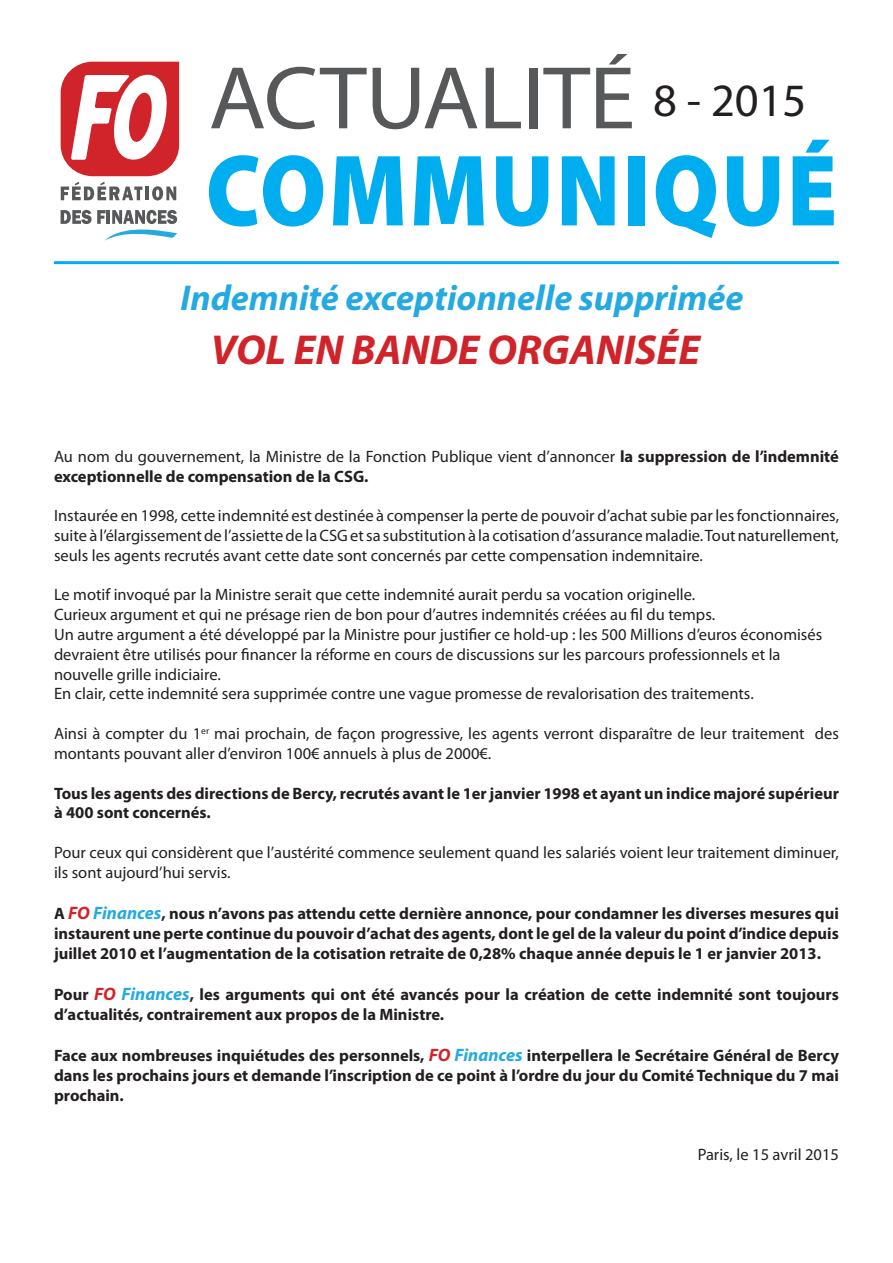
<style>
.page{position:relative;width:893px;height:1263px;background:#fff}
.page>*{position:absolute;margin:0;border:0;box-sizing:border-box;transform-origin:0 0}
.t1{font:46.5px "Myriad Pro";color:#231f20}
.Sans_interligne{font:italic 700 42px "Myriad Pro";color:#d1232a}
.Sans_interligne-2{font:italic 700 36px "Myriad Pro";color:#24aae1}
.Sans_interligne-3{font:16.5px/19.8px "Myriad Pro";color:#231f20}
.Sans_interligne-4{font:700 16.5px/19.8px "Myriad Pro";color:#231f20}
.s1{font-weight:700}
.s2{font-style:italic;font-size:18px;color:#d1232a}
.s3{font-style:italic;font-size:18px;color:#24aae1}
</style>
<div class="page">
<svg style="left:211px;top:67px;width:156px;height:62px"></svg>
<svg style="left:373px;top:68px;width:104px;height:61px"></svg>
<svg style="left:486px;top:68px;width:35px;height:60px"></svg>
<div style="left:529px;top:68px;width:8px;height:60px;background:#57585a"></div>
<svg style="left:543px;top:68px;width:47px;height:60px"></svg>
<svg style="left:596px;top:54px;width:36px;height:74px"></svg>
<svg style="left:209px;top:155px;width:114px;height:72px"></svg>
<svg style="left:333px;top:156px;width:70px;height:69px"></svg>
<svg style="left:414px;top:156px;width:70px;height:69px"></svg>
<svg style="left:496px;top:156px;width:52px;height:71px"></svg>
<svg style="left:562px;top:156px;width:53px;height:69px"></svg>
<div style="left:628px;top:156px;width:17px;height:69px;background:#00aeef"></div>
<svg style="left:656px;top:155px;width:60px;height:83px"></svg>
<svg style="left:727px;top:156px;width:52px;height:71px"></svg>
<svg style="left:793px;top:140px;width:41px;height:85px"></svg>
<hr style="left:54px;top:261px;width:785px;height:3px;background:#00aeef">
<svg style="left:61px;top:62px;width:118px;height:114px"></svg>
<svg style="left:61px;top:182px;width:81px;height:18px"></svg>
<hr style="left:145px;top:187px;width:4px;height:13px;background:#57585a">
<svg style="left:152px;top:186px;width:24px;height:14px"></svg>
<svg style="left:61px;top:210px;width:117px;height:31px"></svg>
<p class="t1" style="left:653px;top:71px;width:155px">8 - 2015</p>
<p class="Sans_interligne-2" style="left:181px;top:275px;width:564px">Indemnité exceptionnelle supprimée</p>
<p class="Sans_interligne" style="left:211px;top:322px;width:491px">VOL EN BANDE ORGANISÉE</p>
<p class="Sans_interligne-3" style="left:54px;top:446px;width:786px">Au nom du gouvernement, la Ministre de la Fonction Publique vient d’annoncer <span class="s1">la suppression de l’indemnité exceptionnelle de compensation de la CSG.</span></p>
<p class="Sans_interligne-3" style="left:54px;top:506px;width:787px;text-align:justify">Instaurée en 1998, cette indemnité est destinée à compenser la perte de pouvoir d’achat subie par les fonctionnaires, suite à l’élargissement de l’assiette de la CSG et sa substitution à la cotisation d’assurance maladie. Tout naturellement, seuls les agents recrutés avant cette date sont concernés par cette compensation indemnitaire.</p>
<p class="Sans_interligne-3" style="left:54px;top:585px;width:643px">Le motif invoqué par la Ministre serait que cette indemnité aurait perdu sa vocation originelle.</p>
<p class="Sans_interligne-3" style="left:54px;top:605px;width:663px">Curieux argument et qui ne présage rien de bon pour d’autres indemnités créées au fil du temps.</p>
<p class="Sans_interligne-3" style="left:54px;top:624px;width:770px">Un autre argument a été développé par la Ministre pour justifier ce hold-up : les 500 Millions d’euros économisés devraient être utilisés pour financer la réforme en cours de discussions sur les parcours professionnels et la nouvelle grille indiciaire.</p>
<p class="Sans_interligne-3" style="left:54px;top:684px;width:701px">En clair, cette indemnité sera supprimée contre une vague promesse de revalorisation des traitements.</p>
<p class="Sans_interligne-3" style="left:54px;top:723px;width:786px">Ainsi à compter du 1<sup>er</sup> mai prochain, de façon progressive, les agents verront disparaître de leur traitement des montants pouvant aller d’environ 100€ annuels à plus de 2000€.</p>
<p class="Sans_interligne-4" style="left:54px;top:782px;width:786px">Tous les agents des directions de Bercy, recrutés avant le 1er janvier 1998 et ayant un indice majoré supérieur à 400 sont concernés.</p>
<p class="Sans_interligne-3" style="left:54px;top:842px;width:786px">Pour ceux qui considèrent que l’austérité commence seulement quand les salariés voient leur traitement diminuer, ils sont aujourd’hui servis.</p>
<p class="Sans_interligne-4" style="left:54px;top:903px;width:786px;text-align:justify">A <span class="s2">FO</span> <span class="s3">Finances</span>, nous n’avons pas attendu cette dernière annonce, pour condamner les diverses mesures qui instaurent une perte continue du pouvoir d’achat des agents, dont le gel de la valeur du point d’indice depuis juillet 2010 et l’augmentation de la cotisation retraite de 0,28% chaque année depuis le 1 er janvier 2013.</p>
<p class="Sans_interligne-4" style="left:54px;top:984px;width:786px">Pour <span class="s2">FO</span> <span class="s3">Finances</span>, les arguments qui ont été avancés pour la création de cette indemnité sont toujours d’actualités, contrairement aux propos de la Ministre.</p>
<p class="Sans_interligne-4" style="left:54px;top:1045px;width:786px;text-align:justify">Face aux nombreuses inquiétudes des personnels, <span class="s2">FO</span> <span class="s3">Finances</span> interpellera le Secrétaire Général de Bercy dans les prochains jours et demande l’inscription de ce point à l’ordre du jour du Comité Technique du 7 mai prochain.</p>
<p class="Sans_interligne-3" style="left:698px;top:1145px;width:143px">Paris, le 15 avril 2015</p>
</div>
